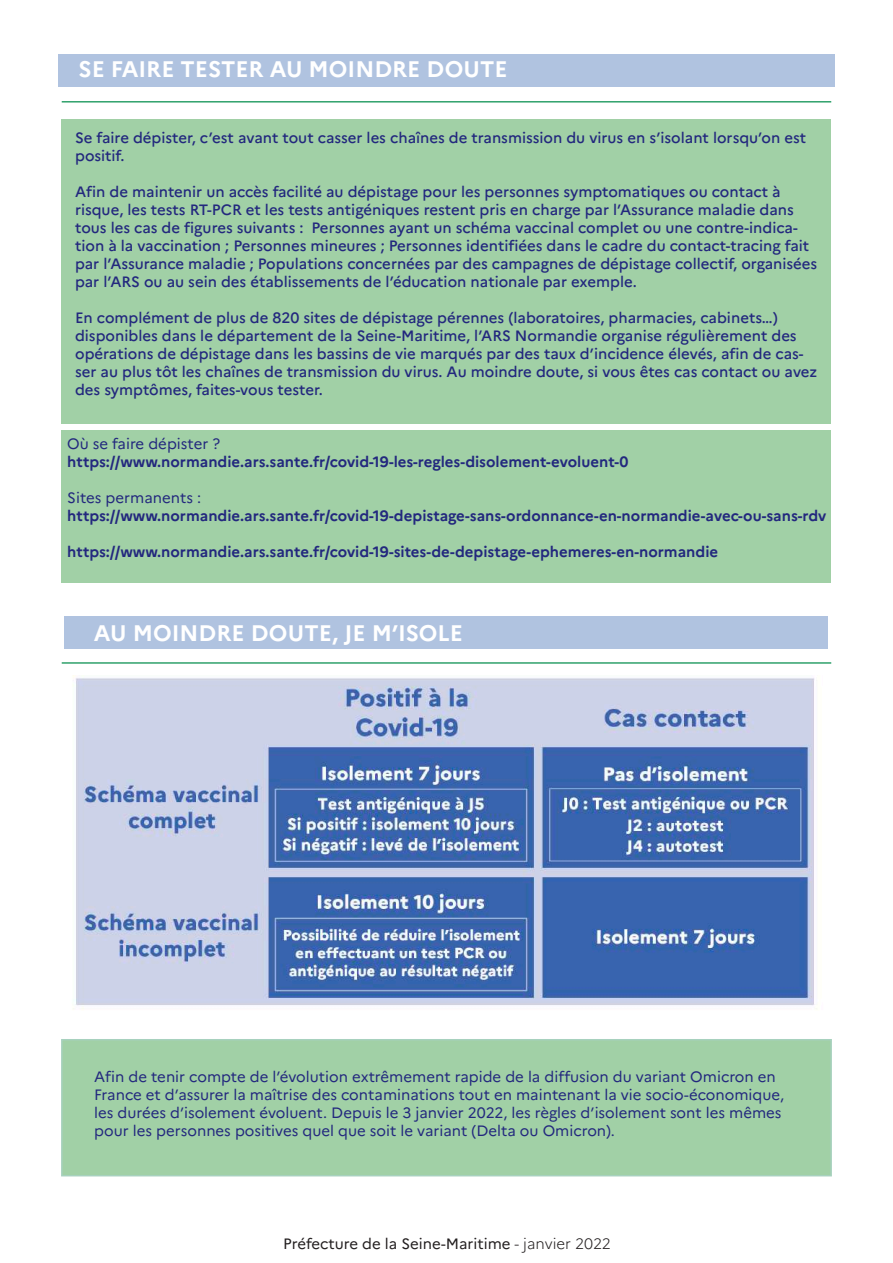
<style>
.page{position:relative;width:893px;height:1263px;background:#fff}
.page>*{position:absolute;margin:0;border:0;box-sizing:border-box;transform-origin:0 0}
.t1{font:700 22.5px "Marianne";color:#fff}
.t2{font:500 15px/18px "Marianne";color:#23287e}
.t3{font:15px/18px "Marianne";color:#23287e}
.t4{font:700 15px "Marianne";color:#23287e}
.t5{font:15px "Marianne";color:#231f20}
.s1{font-weight:300}
</style>
<div class="page">
<div style="left:62px;top:430px;width:769px;height:153px;background:#a1d0a6"></div>
<div style="left:61px;top:1039px;width:771px;height:137px;background:#a1d0a6;border:2px solid #a7d1be"></div>
<div style="left:58px;top:54px;width:777px;height:33px;background:#b0c3e0"></div>
<div style="left:65px;top:617px;width:763px;height:32px;background:#b0c3e0"></div>
<hr style="left:62px;top:101px;width:769px;height:2px;background:#2fa16b">
<div style="left:62px;top:119px;width:769px;height:305px;background:#a1d0a6"></div>
<hr style="left:62px;top:662px;width:769px;height:2px;background:#2fa16b">
<img style="left:73px;top:675px;width:744px;height:335px">
<h1 class="t1" style="left:78px;top:55px;width:431px">SE FAIRE TESTER AU MOINDRE DOUTE</h1>
<p class="t2" style="left:75px;top:129px;width:733px">Se faire dépister, c’est avant tout casser les chaînes de transmission du virus en s’isolant lorsqu’on est positif.</p>
<p class="t2" style="left:75px;top:183px;width:744px">Afin de maintenir un accès facilité au dépistage pour les personnes symptomatiques ou contact à risque, les tests RT-PCR et les tests antigéniques restent pris en charge par l’Assurance maladie dans tous les cas de figures suivants : Personnes ayant un schéma vaccinal complet ou une contre-indica&shy;tion à la vaccination ; Personnes mineures ; Personnes identifiées dans le cadre du contact-tracing fait par l’Assurance maladie ; Populations concernées par des campagnes de dépistage collectif, organisées par l’ARS ou au sein des établissements de l’éducation nationale par exemple.</p>
<p class="t2" style="left:75px;top:309px;width:744px">En complément de plus de 820 sites de dépistage pérennes (laboratoires, pharmacies, cabinets…) disponibles dans le département de la Seine-Maritime, l’ARS Normandie organise régulièrement des opérations de dépistage dans les bassins de vie marqués par des taux d’incidence élevés, afin de cas&shy;ser au plus tôt les chaînes de transmission du virus. Au moindre doute, si vous êtes cas contact ou avez des symptômes, faites-vous tester.</p>
<p class="t3" style="left:67px;top:434px;width:154px">Où se faire dépister ?</p>
<p class="t4" style="left:67px;top:452px;width:563px">https://www.normandie.ars.sante.fr/covid-19-les-regles-disolement-evoluent-0</p>
<p class="t3" style="left:67px;top:488px;width:135px">Sites permanents :</p>
<p class="t4" style="left:67px;top:506px;width:761px">https://www.normandie.ars.sante.fr/covid-19-depistage-sans-ordonnance-en-normandie-avec-ou-sans-rdv</p>
<p class="t4" style="left:67px;top:542px;width:652px">https://www.normandie.ars.sante.fr/covid-19-sites-de-depistage-ephemeres-en-normandie</p>
<h1 class="t1" style="left:94px;top:619px;width:370px">AU MOINDRE DOUTE, JE M’ISOLE</h1>
<p class="t3" style="left:94px;top:1067px;width:691px">Afin de tenir compte de l’évolution extrêmement rapide de la diffusion du variant Omicron en France et d’assurer la maîtrise des contaminations tout en maintenant la vie socio-économique, les durées d’isolement évoluent. Depuis le 3 janvier 2022, les règles d’isolement sont les mêmes pour les personnes positives quel que soit le variant (Delta ou Omicron).</p>
<p class="t5" style="left:283px;top:1235px;width:329px">Préfecture de la Seine-Maritime <span class="s1">- janvier 2022</span></p>
</div>
